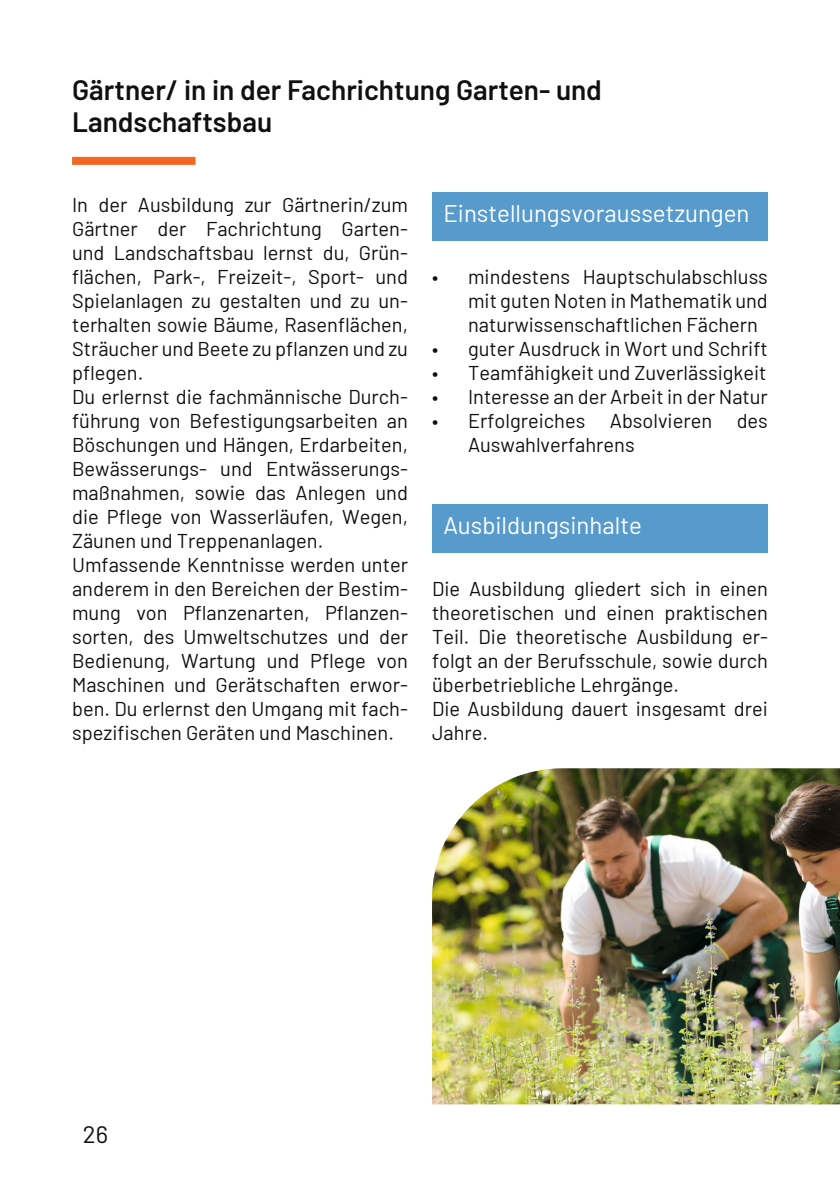
<style>
.page{position:relative;width:840px;height:1191px;background:#fff}
.page>*{position:absolute;margin:0;border:0;box-sizing:border-box;transform-origin:0 0}
.t1{font:600 28px/32px "Barlow";color:#0f110f}
.t2{font:24px "Barlow";color:#fff}
.t3{font:24px "Barlow";color:#0f110f}
.t4{font:20px/24px "Barlow";color:#0f110f}
</style>
<div class="page">
<div style="left:72px;top:157px;width:123px;height:8px;background:#f26722"></div>
<div style="left:432px;top:192px;width:335px;height:48px;background:#579bcd"></div>
<img style="left:432px;top:768px;width:407px;height:336px">
<div style="left:432px;top:504px;width:335px;height:48px;background:#579bcd"></div>
<h1 class="t1" style="left:72px;top:72px;width:531px">Gärtner/ in in der Fachrichtung Garten- und<br>Landschaftsbau</h1>
<p class="t4" style="left:72px;top:191px;width:337px">In der Ausbildung zur Gärtnerin/zum Gärtner der Fachrichtung Garten&shy;und Landschaftsbau lernst du, Grün&shy;flächen, Park-, Freizeit-, Sport- und Spielanlagen zu gestalten und zu un&shy;terhalten sowie Bäume, Rasenflächen, Sträucher und Beete zu pflanzen und zu pflegen.<br>Du erlernst die fachmännische Durch&shy;führung von Befestigungsarbeiten an Böschungen und Hängen, Erdarbeiten, Bewässerungs- und Entwässerungs&shy;maßnahmen, sowie das Anlegen und die Pflege von Wasserläufen, Wegen, Zäunen und Treppenanlagen.<br>Umfassende Kenntnisse werden unter anderem in den Bereichen der Bestim&shy;mung von Pflanzenarten, Pflanzen&shy;sorten, des Umweltschutzes und der Bedienung, Wartung und Pflege von Maschinen und Gerätschaften erwor&shy;ben. Du erlernst den Umgang mit fach&shy;spezifischen Geräten und Maschinen.</p>
<p class="t2" style="left:443px;top:196px;width:307px">Einstellungsvoraussetzungen</p>
<p class="t4" style="left:468px;top:263px;width:301px;text-align:justify;text-indent:-36px">• mindestens Hauptschulabschluss mit guten Noten in Mathematik und naturwissenschaftlichen Fächern</p>
<p class="t4" style="left:432px;top:335px;width:337px">• guter Ausdruck in Wort und Schrift</p>
<p class="t4" style="left:432px;top:359px;width:336px">• Teamfähigkeit und Zuverlässigkeit</p>
<p class="t4" style="left:432px;top:383px;width:337px">• Interesse an der Arbeit in der Natur</p>
<p class="t4" style="left:468px;top:407px;width:301px;text-indent:-36px">• Erfolgreiches Absolvieren des<br>Auswahlverfahrens</p>
<p class="t2" style="left:443px;top:508px;width:200px">Ausbildungsinhalte</p>
<p class="t4" style="left:432px;top:575px;width:337px">Die Ausbildung gliedert sich in einen theoretischen und einen praktischen<br>Teil. Die theoretische Ausbildung er&shy;folgt an der Berufsschule, sowie durch überbetriebliche Lehrgänge.<br>Die Ausbildung dauert insgesamt drei<br>Jahre.</p>
<p class="t3" style="left:83px;top:1117px;width:27px">26</p>
</div>
